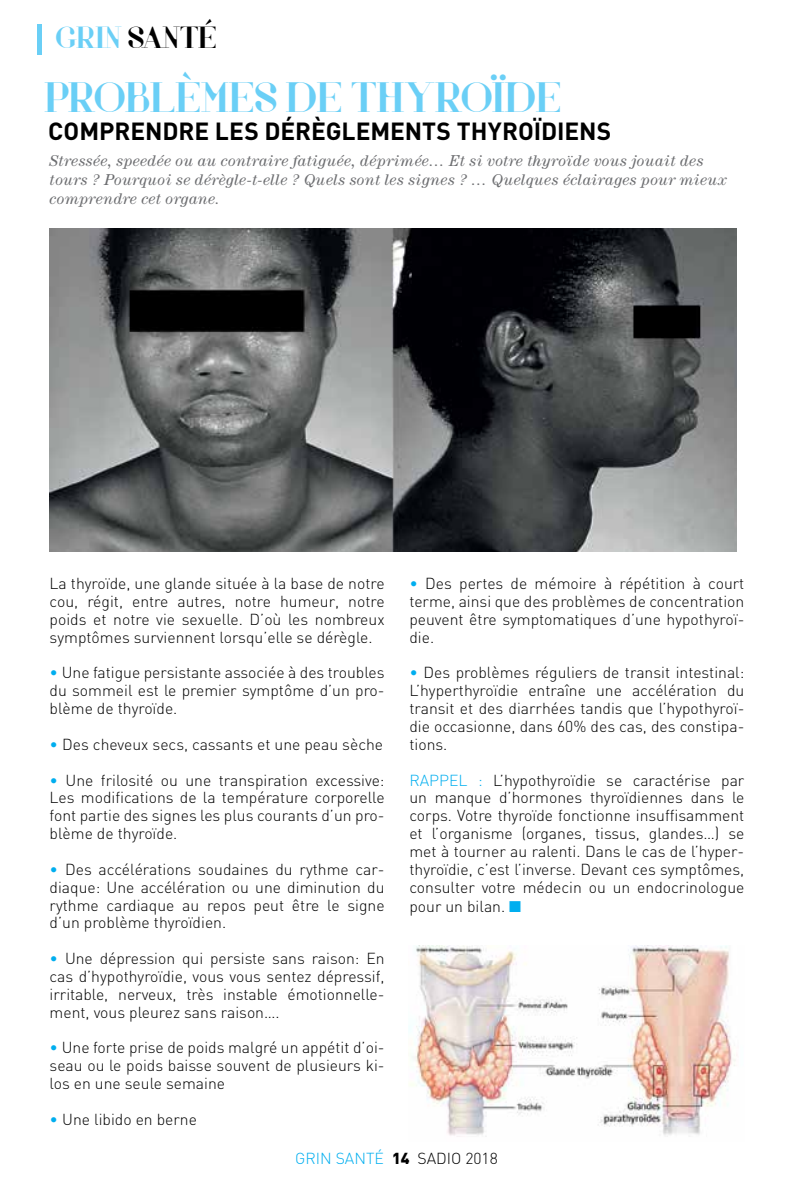
<style>
.page{position:relative;width:794px;height:1191px;background:#fff}
.page>*{position:absolute;margin:0;border:0;box-sizing:border-box;transform-origin:0 0}
.t1{font:43.75px "Voor";color:#6acff6}
.t2{font:31.5px "Voor";color:#000}
.t3{font:700 24.5px "DIN";letter-spacing:-.005em;color:#000}
.t4{font:300 15.75px/17.8px "DIN";color:#000;text-align:justify}
.t5{font:italic 15.75px/18.9px "Century";letter-spacing:.02em;color:#6d6e71}
.t6{font:300 15.75px "DIN";color:#00aeef}
.s1{color:#6acff6}
.s2{color:#00aeef}
.s3{font-weight:900}
</style>
<div class="page">
<div style="left:37px;top:25px;width:5px;height:30px;background:#6acff6"></div>
<img style="left:50px;top:228px;width:686px;height:323px">
<img style="left:409px;top:945px;width:327px;height:192px">
<h2 class="t2" style="left:55px;top:19px;width:91px"><span class="s1">grin</span> SANTÉ</h2>
<h1 class="t1" style="left:45px;top:72px;width:518px">Problèmes de thyroïde</h1>
<h3 class="t3" style="left:48px;top:115px;width:564px">COMPRENDRE LES DÉRÈGLEMENTS THYROÏDIENS</h3>
<p class="t5" style="left:50px;top:151px;width:678px">Stressée, speedée ou au contraire fatiguée, déprimée… Et si votre thyroïde vous jouait des tours ? Pourquoi se dérègle-t-elle ? Quels sont les signes ? … Quelques éclairages pour mieux comprendre cet organe.</p>
<p class="t4" style="left:50px;top:574px;width:336px">La thyroïde, une glande située à la base de notre cou, régit, entre autres, notre humeur, notre poids et notre vie sexuelle. D’où les nombreux symptômes surviennent lorsqu’elle se dérègle.</p>
<p class="t4" style="left:50px;top:663px;width:336px"><span class="s2">•</span> U ne fatigue persistante associée à des troubles du sommeil est le premier symptôme d’un pro&shy;blème de thyroïde.</p>
<p class="t4" style="left:50px;top:735px;width:335px"><span class="s2">•</span> Des cheveux secs, cassants et une peau sèche</p>
<p class="t4" style="left:50px;top:771px;width:336px"><span class="s2">•</span> U ne frilosité ou une transpiration excessive:<br>Les modifications de la température corporelle font partie des signes les plus courants d’un pro&shy;blème de thyroïde.</p>
<p class="t4" style="left:50px;top:860px;width:336px"><span class="s2">•</span> Des accélérations soudaines du rythme car&shy;diaque: U ne accélération ou une diminution du rythme cardiaque au repos peut être le signe d’un problème thyroïdien.</p>
<p class="t4" style="left:50px;top:949px;width:336px"><span class="s2">•</span> U ne dépression qui persiste sans raison: En cas d’hypothyroïdie, vous vous sentez dépressif, irritable, nerveux, très instable émotionnelle&shy;ment, vous pleurez sans raison….</p>
<p class="t4" style="left:50px;top:1038px;width:336px"><span class="s2">•</span> U ne forte prise de poids malgré un appétit d’oi&shy;seau ou le poids baisse souvent de plusieurs ki&shy;los en une seule semaine</p>
<p class="t4" style="left:50px;top:1110px;width:149px"><span class="s2">•</span> U ne libido en berne</p>
<p class="t4" style="left:409px;top:574px;width:336px"><span class="s2">•</span> Des pertes de mémoire à répétition à court terme, ainsi que des problèmes de concentration peuvent être symptomatiques d’une hypothyroï&shy;die.</p>
<p class="t4" style="left:409px;top:663px;width:336px"><span class="s2">•</span> Des problèmes réguliers de transit intestinal:<br>L’hyperthyroïdie entraîne une accélération du transit et des diarrhées tandis que l’hypothyroï&shy;die occasionne, dans 60% des cas, des constipa&shy;tions.</p>
<p class="t4" style="left:409px;top:770px;width:336px"><span class="s2">Rapp el :</span> L’hypothyroïdie se caractérise par un manque d’hormones thyroïdiennes dans le corps. Votre thyroïde fonctionne insuffisamment et l’organisme (organes, tissus, glandes…) se met à tourner au ralenti. Dans le cas de l’hyper&shy;thyroïdie, c’est l’inverse. Devant ces symptômes, consulter votre médecin ou un endocrinologue pour un bilan. <span class="s2">■</span></p>
<p class="t6" style="left:295px;top:1149px;width:10px">GRIN</p>
<p class="t4" style="left:336px;top:1149px;width:164px"><span class="s2">santé</span> <span class="s3">14</span> sadio 2018</p>
</div>
